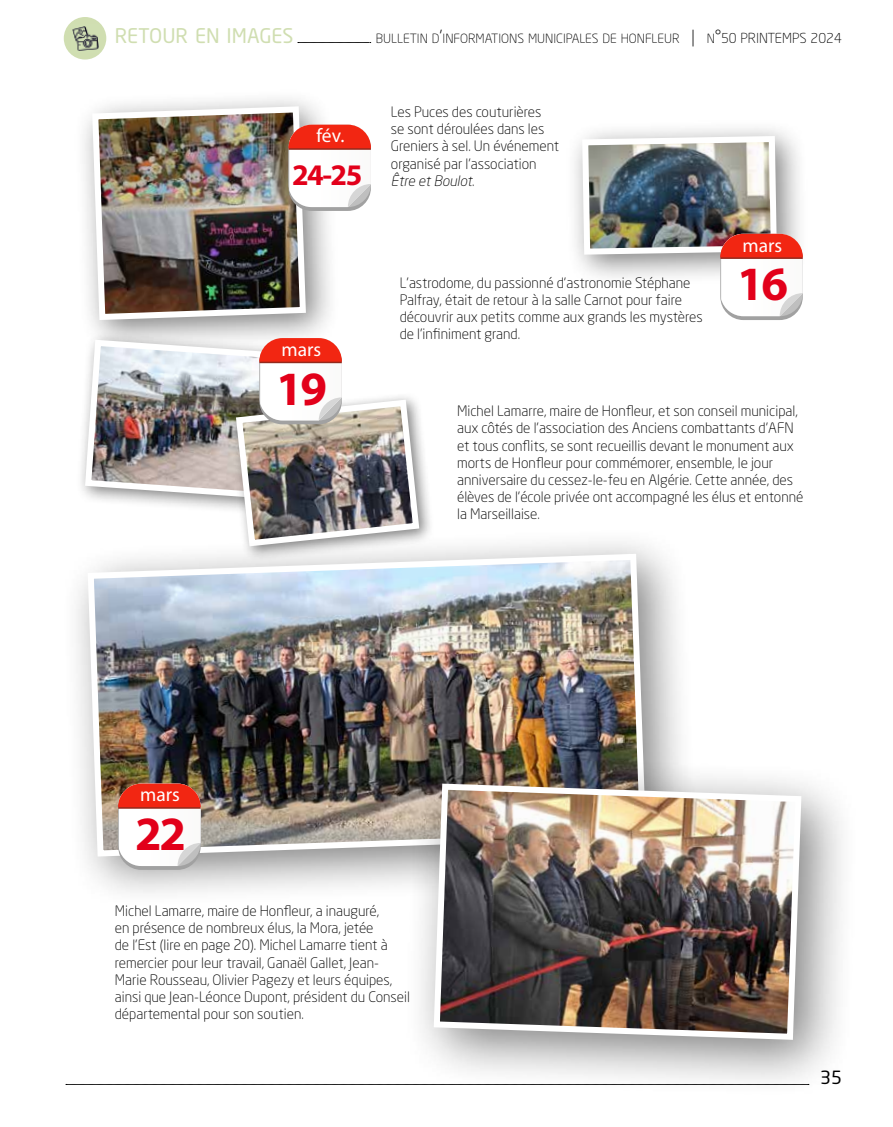
<style>
.page{position:relative;width:893px;height:1127px;background:#fff}
.page>*{position:absolute;margin:0;border:0;box-sizing:border-box;transform-origin:0 0}
.t1{font:700 48px "Myriad Pro";color:#e2001a}
.t2{font:19.95px "Neo Sans Pro";color:#d0deb1}
.t3{font:19.5px "Myriad Pro";color:#fff}
.t4{font:18px "Neo Sans Pro";color:#000}
.t5{font:300 14.25px/17.1px "Neo Sans Pro";color:#000}
.t6{font:italic 300 14.25px "Neo Sans Pro";color:#000}
.t7{font:300 12.6px "Neo Sans Pro";color:#000}
.s1{font-size:18px}
.s2{font-size:13.5px}
.s3{font-size:13.65px}
.s4{font-family:"Myriad Pro";font-weight:700;font-style:normal;font-size:30px;color:#e2001a}
.s5{font-style:normal}
</style>
<div class="page">
<svg style="left:66px;top:1084px;width:336px;height:1px"></svg>
<svg style="left:298px;top:42px;width:73px;height:1px"></svg>
<div style="left:64px;top:17px;width:42px;height:43px;background:#d0deb1;border-radius:50%"></div>
<img style="left:72px;top:26px;width:27px;height:25px">
<div style="left:74px;top:88px;width:267px;height:267px;background:#000;opacity:.5"></div>
<img style="left:89px;top:103px;width:220px;height:220px">
<svg style="left:288px;top:125px;width:83px;height:86px"></svg>
<div style="left:76px;top:330px;width:230px;height:187px;background:#000;opacity:.5"></div>
<div style="left:565px;top:119px;width:244px;height:168px;background:#000;opacity:.5"></div>
<img style="left:579px;top:133px;width:224px;height:187px">
<div style="left:228px;top:392px;width:207px;height:170px;background:#000;opacity:.5"></div>
<div style="left:60px;top:526px;width:639px;height:383px;background:#000;opacity:.5"></div>
<img style="left:85px;top:551px;width:564px;height:308px">
<div style="left:402px;top:752px;width:459px;height:348px;background:#000;opacity:.5"></div>
<img style="left:431px;top:780px;width:373px;height:263px">
<img style="left:82px;top:336px;width:341px;height:214px">
<svg style="left:118px;top:783px;width:83px;height:87px"></svg>
<h2 class="t2" style="left:115px;top:23px;width:180px">RETOUR EN IMAGES</h2>
<p class="t7" style="left:376px;top:30px;width:468px">BULLETIN D<span class="s1">’</span>INFORMATIONS MUNICIPALES DE HONFLEUR <span class="s1">|</span> N<span class="s1">°</span><span class="s2">50</span> <span class="s3">PRINTEMPS</span> <span class="s2">2024</span></p>
<p class="t5" style="left:391px;top:103px;width:152px">Les Puces des couturières</p>
<p class="t5" style="left:391px;top:120px;width:155px">se sont déroulées dans les</p>
<p class="t5" style="left:391px;top:138px;width:170px">Greniers à sel. Un événement</p>
<p class="t5" style="left:391px;top:155px;width:147px">organisé par l’association</p>
<h3 class="t3" style="left:316px;top:124px;width:29px">fév.</h3>
<p class="t6" style="left:292px;top:172px;width:184px"><span class="s4">24-25</span> Être et Boulot<span class="s5">.</span></p>
<h3 class="t3" style="left:281px;top:337px;width:41px">mars</h3>
<p class="t5" style="left:400px;top:274px;width:305px">L’astrodome, du passionné d’astronomie Stéphane Palfray, était de retour à la salle Carnot pour faire découvrir aux petits comme aux grands les mystères de l’infiniment grand.</p>
<h3 class="t3" style="left:742px;top:233px;width:41px">mars</h3>
<h1 class="t1" style="left:737px;top:253px;width:52px">16</h1>
<h1 class="t1" style="left:276px;top:357px;width:52px">19</h1>
<p class="t5" style="left:457px;top:402px;width:348px">Michel Lamarre, maire de Honfleur, et son conseil municipal, aux côtés de l’association des Anciens combattants d’AFN et tous conflits, se sont recueillis devant le monument aux morts de Honfleur pour commémorer, ensemble, le jour anniversaire du cessez-le-feu en Algérie. Cette année, des élèves de l’école privée ont accompagné les élus et entonné la Marseillaise.</p>
<h3 class="t3" style="left:140px;top:783px;width:41px">mars</h3>
<h1 class="t1" style="left:135px;top:803px;width:52px">22</h1>
<p class="t5" style="left:115px;top:902px;width:297px">Michel Lamarre, maire de Honfleur, a inauguré,<br>en présence de nombreux élus, la Mora, jetée<br>de l’Est (lire en page 20). Michel Lamarre tient à remercier pour leur travail, Ganaël Gallet, Jean-Marie Rousseau, Olivier Pagezy et leurs équipes, ainsi que Jean-Léonce Dupont, président du Conseil départemental pour son soutien.</p>
<p class="t4" style="left:820px;top:1067px;width:23px">35</p>
</div>
